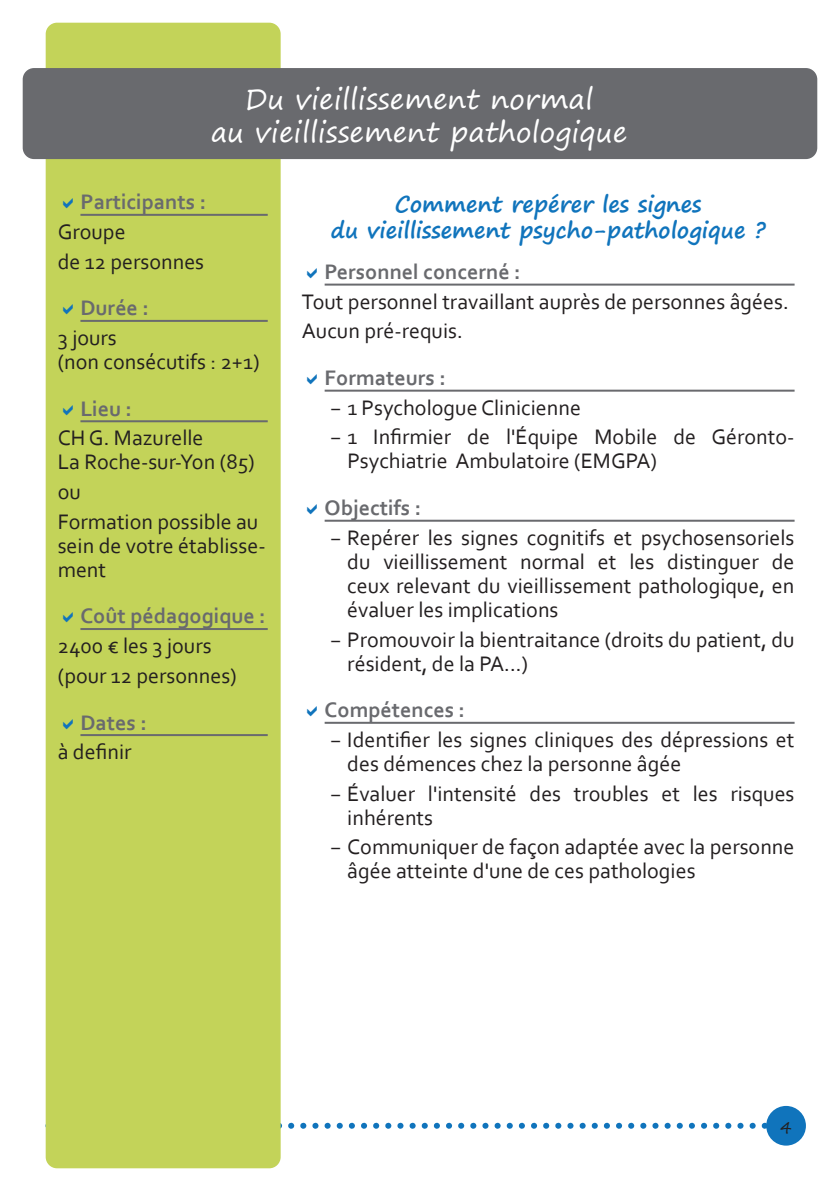
<style>
.page{position:relative;width:840px;height:1191px;background:#fff}
.page>*{position:absolute;margin:0;border:0;box-sizing:border-box;transform-origin:0 0}
.t1{font:28px/33.6px "Segoe Print";color:#fff;text-align:center}
.t2{font:22px/24px "Corbel";color:#231f20}
.t3{font:700 22px "Corbel";color:#696a6e}
.t4{font:700 22px/26.4px "Segoe Print";color:#1074bc;text-align:center}
.t5{font:16px "Segoe Print";color:#231f20}
</style>
<div class="page">
<svg style="left:280px;top:1122px;width:485px;height:6px"></svg>
<div style="left:765px;top:1106px;width:40px;height:39px;background:#1074bc;border-radius:50%"></div>
<hr style="left:324px;top:283px;width:470px;height:2px;background:#696a6e">
<hr style="left:324px;top:390px;width:470px;height:2px;background:#696a6e">
<hr style="left:324px;top:520px;width:470px;height:2px;background:#696a6e">
<hr style="left:324px;top:722px;width:470px;height:2px;background:#696a6e">
<div style="left:46px;top:23px;width:234px;height:1145px;background:#c3d359;border-radius:11px"></div>
<hr style="left:80px;top:214px;width:187px;height:2px;background:#696a6e">
<hr style="left:80px;top:320px;width:187px;height:2px;background:#696a6e">
<hr style="left:80px;top:420px;width:187px;height:2px;background:#696a6e">
<hr style="left:80px;top:628px;width:187px;height:2px;background:#696a6e">
<hr style="left:80px;top:734px;width:187px;height:2px;background:#696a6e">
<div style="left:23px;top:68px;width:793px;height:91px;background:#696a6e;border-radius:11px"></div>
<p class="t1" style="left:211px;top:81px;width:418px">Du vieillissement normal<br>au vieillissement pathologique</p>
<p class="t3" style="left:80px;top:188px;width:127px">Participants :</p>
<p class="t2" style="left:58px;top:216px;width:148px;line-height:29.6px">Groupe<br>de 12 personnes</p>
<p class="t3" style="left:80px;top:294px;width:70px">Durée :</p>
<p class="t2" style="left:58px;top:325px;width:203px">3 jours<br>(non consécutifs : 2+1)</p>
<p class="t3" style="left:80px;top:395px;width:53px">Lieu :</p>
<p class="t2" style="left:58px;top:425px;width:198px">CH G. Mazurelle<br>La Roche-sur-Yon (85)</p>
<p class="t2" style="left:58px;top:476px;width:202px;line-height:29.6px">ou<br>Formation possible au</p>
<p class="t2" style="left:58px;top:533px;width:209px">sein de votre établisse&shy;ment</p>
<p class="t3" style="left:80px;top:602px;width:187px">Coût pédagogique :</p>
<p class="t2" style="left:58px;top:630px;width:180px;line-height:29.6px">2400 € les 3 jours (pour 12 personnes)</p>
<p class="t3" style="left:80px;top:708px;width:68px">Dates :</p>
<p class="t2" style="left:58px;top:739px;width:75px">à definir</p>
<p class="t4" style="left:330px;top:190px;width:436px">Comment repérer les signes<br>du vieillissement psycho-pathologique ?</p>
<p class="t3" style="left:324px;top:258px;width:197px">Personnel concerné :</p>
<p class="t2" style="left:302px;top:286px;width:488px;line-height:29.6px">Tout personnel travaillant auprès de personnes âgées.<br>Aucun pré-requis.</p>
<p class="t3" style="left:324px;top:364px;width:123px">Formateurs :</p>
<p class="t2" style="left:330px;top:392px;width:465px;line-height:29.6px">− 1 Psychologue Clinicienne<br>− 1 Infirmier de l'Équipe Mobile de Géronto-</p>
<p class="t2" style="left:347px;top:448px;width:311px">Psychiatrie Ambulatoire (EMGPA)</p>
<p class="t3" style="left:324px;top:494px;width:98px">Objectifs :</p>
<p class="t2" style="left:347px;top:525px;width:448px;text-align:justify;text-indent:-17px">− Repérer les signes cognitifs et psychosensoriels du vieillissement normal et les distinguer de ceux relevant du vieillissement pathologique, en évaluer les implications</p>
<p class="t2" style="left:347px;top:626px;width:448px;text-indent:-17px">− Promouvoir la bientraitance (droits du patient, du résident, de la PA...)</p>
<p class="t3" style="left:324px;top:696px;width:142px">Compétences :</p>
<p class="t2" style="left:347px;top:727px;width:448px;text-indent:-17px">− Identifier les signes cliniques des dépressions et des démences chez la personne âgée</p>
<p class="t2" style="left:347px;top:781px;width:448px;text-indent:-17px">− Évaluer l'intensité des troubles et les risques inhérents</p>
<p class="t2" style="left:347px;top:834px;width:448px;text-indent:-17px">− Communiquer de façon adaptée avec la personne âgée atteinte d'une de ces pathologies</p>
<p class="t5" style="left:779px;top:1112px;width:13px">4</p>
</div>
